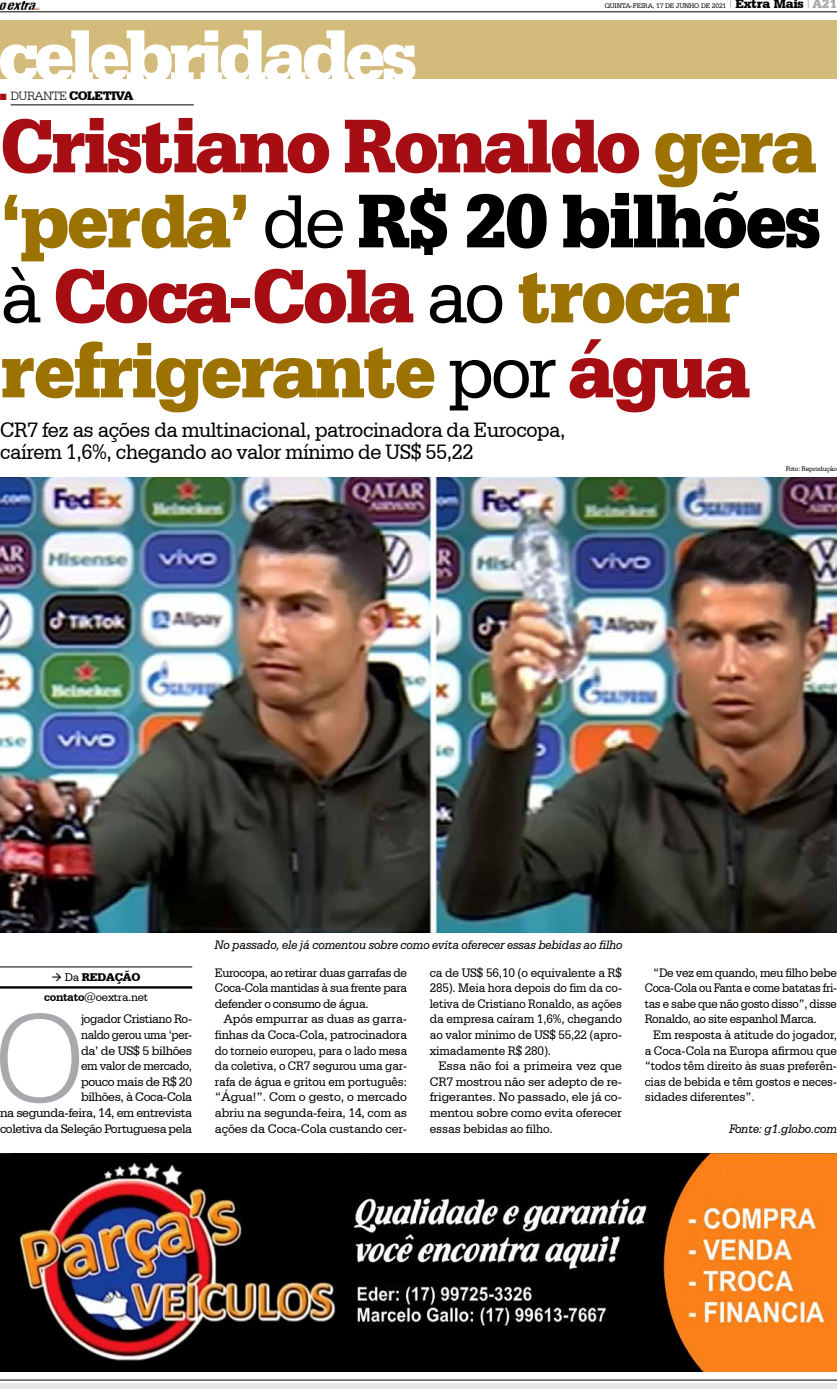
<style>
.page{position:relative;width:837px;height:1389px;background:#fff}
.page>*{position:absolute;margin:0;border:0;box-sizing:border-box;transform-origin:0 0}
.t1{font:300 133.7px "Serifa BT";color:#a7a9ac;scale:.95 1}
.t2{font:900 80px/75px "Serifa BT";letter-spacing:-.04em;color:#a70e13;scale:.95 1}
.t3{font:700 72px "Serifa DEE";letter-spacing:-.06em;color:#fff}
.t4{font:22px/22px "Serifa BT";letter-spacing:-.02em;color:#000;scale:.95 1}
.t5{font:13px/15.6px "Serifa BT";letter-spacing:-.03em;color:#000;text-align:justify;scale:.95 1}
.t6{font:13px/15.6px "Serifa BT";letter-spacing:-.03em;color:#000;text-align:justify}
.t7{font:13px/15.6px "Serifa BT";letter-spacing:-.03em;color:#000;text-align:justify;scale:.94 1}
.t8{font:italic 13px "Serifa BT";letter-spacing:-.01em;color:#000;scale:.95 1}
.t9{font:300 13px "Serifa BT";color:#000}
.t10{font:900 13px "Serifa BT";color:#000}
.t11{font:11.8px/20.8px "Serifa BT";letter-spacing:-.02em;color:#000;text-align:center}
.t12{font:7px "Serifa BT";letter-spacing:-.02em;color:#000}
.t13{font:7px "Serifa BT";letter-spacing:-.02em;color:#000;scale:.95 1}
.s1{font-weight:900;font-size:13px}
.s2{font-weight:900;font-size:13px;color:#a7a9ac}
.s3{color:#9c7302}
.s4{font-weight:400;color:#000}
.s5{color:#000}
.s6{color:#a70e13}
.s7{font-weight:900}
.s8{font-weight:700}
</style>
<div class="page">
<div style="left:0;top:1383px;width:836px;height:6px;background:#e6e7e8"></div>
<hr style="left:0;top:1380px;width:836px;height:1px;background:#000">
<hr style="left:0;top:12px;width:836px;height:1px;background:#000">
<img style="left:0;top:1px;width:39px;height:8px">
<div style="left:0;top:21px;width:836px;height:58px;background:#d3bb7b"></div>
<hr style="left:11px;top:105px;width:183px;height:1px;background:#000">
<img style="left:0;top:478px;width:836px;height:454px">
<img style="left:0;top:1153px;width:836px;height:218px">
<hr style="left:0;top:967px;width:192px;height:1px;background:#000">
<hr style="left:0;top:986px;width:192px;height:3px;background:#000">
<p class="t12" style="left:604px;top:1px;width:234px">QUINTA-FEIRA, 17 DE JUNHO DE 2021 <sup>|</sup> <span class="s1">Extra Mais</span> <sup>|</sup> <span class="s2">A21</span></p>
<h3 class="t3" style="left:-2px;top:13px;width:421px">celebridades</h3>
<h2 class="t2" style="left:0;top:106px;width:865px">Cristiano Ronaldo <span class="s3">gera ‘perda’</span> <span class="s4">de</span> <span class="s5">R$ 20 bilhões </span><span class="s4">à</span> Coca-Cola <span class="s4">ao</span> <span class="s3">trocar refrigerante</span> <span class="s4">por</span> água</h2>
<h3 class="t4" style="left:0;top:418px;width:596px">CR7 fez as ações da multinacional, patrocinadora da Eurocopa, caírem 1,6%, chegando ao valor mínimo de US$ 55,22</h3>
<p class="t9" style="left:0;top:88px;width:44px"><span class="s6">→</span> DURANTE</p>
<p class="t10" style="left:69px;top:88px;width:9px">coletiva</p>
<p class="t13" style="left:785px;top:465px;width:55px">Foto: Reprodução</p>
<p class="t11" style="left:44px;top:966px;width:106px">→ Da <span class="s7">Redação </span><span class="s8">contato</span>@oextra.net</p>
<h1 class="t1" style="left:-6px;top:980px;width:97px">O</h1>
<p class="t5" style="left:0;top:1011px;width:204px;text-align:right">jogador Cristiano Ro-<br>naldo gerou uma ‘per-<br>da’ de US$ 5 bilhões<br>em valor de mercado,<br>pouco mais de R$ 20<br>bilhões, à Coca-Cola<br>na segunda-feira, 14, em entrevista coletiva da Seleção Portuguesa pela</p>
<p class="t8" style="left:214px;top:937px;width:431px">No passado, ele já comentou sobre como evita oferecer essas bebidas ao filho</p>
<p class="t5" style="left:215px;top:964px;width:204px">Eurocopa, ao retirar duas garrafas de Coca-Cola mantidas à sua frente para defender o consumo de água.</p>
<p class="t6" style="left:215px;top:1011px;width:194px;text-indent:9px">Após empurrar as duas as garra&shy;finhas da Coca-Cola, patrocinadora do torneio europeu, para o lado mesa da coletiva, o CR7 segurou uma gar&shy;rafa de água e gritou em português: “Água!”. Com o gesto, o mercado abriu na segunda-feira, 14, com as ações da Coca-Cola custando cer-</p>
<p class="t5" style="left:429px;top:964px;width:204px">ca de US$ 56,10 (o equivalente a R$ 285). Meia hora depois do fim da co&shy;letiva de Cristiano Ronaldo, as ações da empresa caíram 1,6%, chegando ao valor mínimo de US$ 55,22 (apro&shy;ximadamente R$ 280).</p>
<p class="t6" style="left:429px;top:1058px;width:194px;text-indent:9px">Essa não foi a primeira vez que CR7 mostrou não ser adepto de re&shy;frigerantes. No passado, ele já co&shy;mentou sobre como evita oferecer essas bebidas ao filho.</p>
<p class="t7" style="left:644px;top:964px;width:206px;text-indent:9px">“De vez em quando, meu filho bebe Coca-Cola ou Fanta e come batatas fri&shy;tas e sabe que não gosto disso”, disse Ronaldo, ao site espanhol Marca.</p>
<p class="t5" style="left:644px;top:1027px;width:204px;text-indent:9px">Em resposta à atitude do jogador, a Coca-Cola na Europa afirmou que “todos têm direito às suas preferên&shy;cias de bebida e têm gostos e neces&shy;sidades diferentes”.</p>
<p class="t8" style="left:728px;top:1121px;width:115px">Fonte: g1.globo.com</p>
</div>
